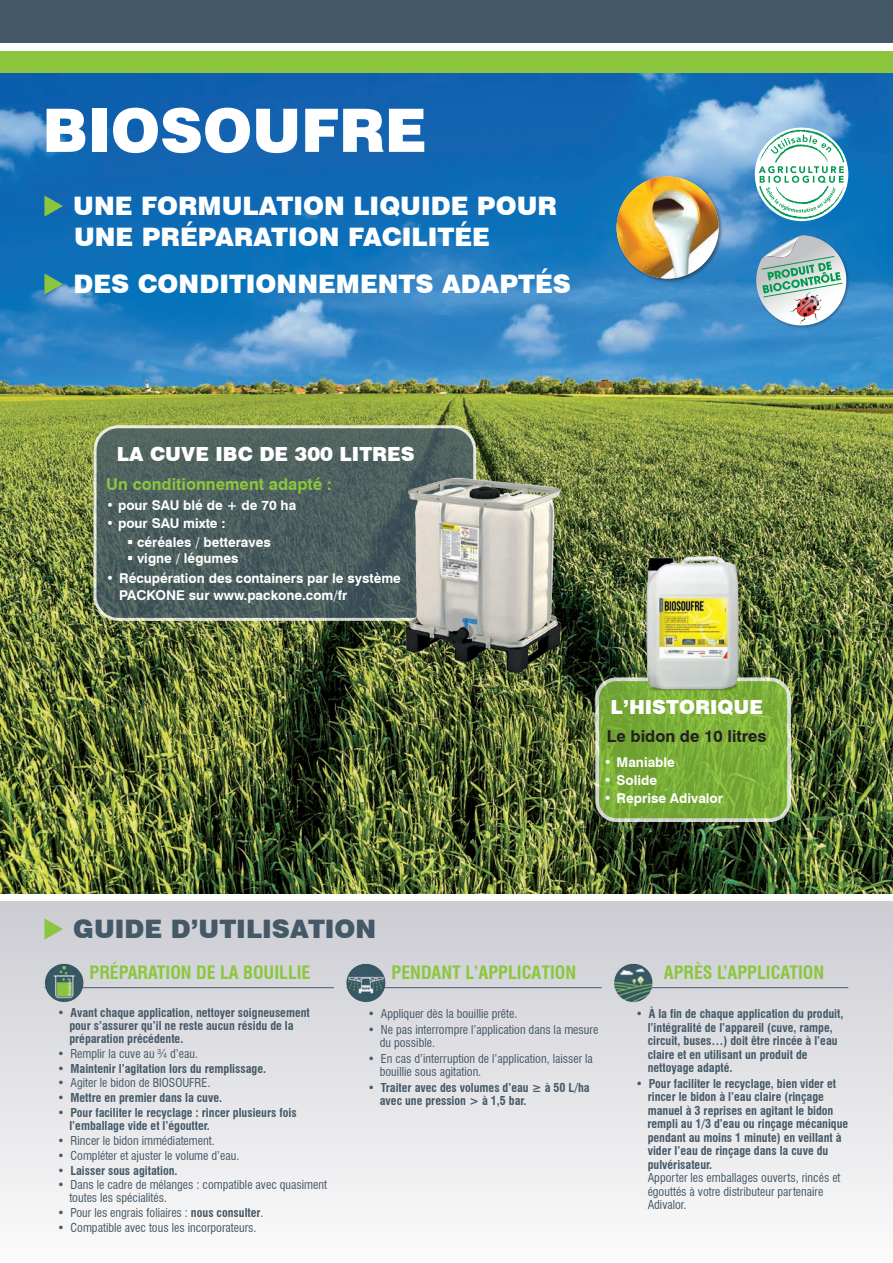
<style>
.page{position:relative;width:893px;height:1263px;background:#fff}
.page>*{position:absolute;margin:0;border:0;box-sizing:border-box;transform-origin:0 0}
.t1{font:900 60px "Swiss 721 BT";color:#fff}
.t2{font:900 25.5px "Swiss 721 BT";color:#fff}
.t3{font:900 25.5px "Swiss 721 BT";color:#445867}
.t4{font:900 19.5px "Swiss 721 BT";color:#fff}
.t5{font:700 condensed 18px "Swiss 721 BT";color:#8bc63e}
.t6{font:700 16.5px "Swiss 721 BT";color:#8bc63e}
.t7{font:700 16.5px "Swiss 721 BT";color:#231f20}
.t8{font:700 13.5px "Swiss 721 BT";color:#fff}
.t9{font:700 condensed 12px "Swiss 721 BT";color:#445867}
.t10{font:condensed 12px "Swiss 721 BT";color:#445867}
.s1{color:#8bc63e}
.s2{font-weight:400}
.s3{font-weight:700}
</style>
<div class="page">
<img style="left:0;top:72px;width:893px;height:821px">
<div style="left:0;top:901px;width:893px;height:362px;background:linear-gradient(to bottom,#cbccd2,#fbfbfc)"></div>
<hr style="left:45px;top:987px;width:289px;height:1px;background:#445867">
<hr style="left:347px;top:987px;width:255px;height:1px;background:#445867">
<hr style="left:614px;top:987px;width:234px;height:1px;background:#445867">
<div style="left:0;top:0;width:893px;height:43px;background:#445867"></div>
<div style="left:0;top:51px;width:893px;height:21px;background:#8bc63e"></div>
<div style="left:615px;top:175px;width:108px;height:108px;background:#231f20;opacity:.5"></div>
<img style="left:617px;top:176px;width:102px;height:103px;border-radius:51px">
<img style="left:755px;top:234px;width:95px;height:96px">
<svg style="left:754px;top:235px;width:94px;height:92px"></svg>
<svg style="left:597px;top:679px;width:192px;height:141px;background:#7aad39"></svg>
<div style="left:595px;top:677px;width:196px;height:145px;border:4px solid #fff;border-radius:19px"></div>
<img style="left:644px;top:553px;width:97px;height:138px">
<img style="left:43px;top:961px;width:42px;height:42px">
<img style="left:344px;top:961px;width:43px;height:42px">
<img style="left:612px;top:961px;width:43px;height:42px">
<div style="left:755px;top:128px;width:93px;height:93px;background:#fff;border-radius:50%"></div>
<svg style="left:759px;top:130px;width:85px;height:89px"></svg>
<svg style="left:95px;top:427px;width:380px;height:192px;background:#4c5f5e"></svg>
<div style="left:94px;top:425px;width:382px;height:196px;border:3px solid #fff;border-radius:23px"></div>
<img style="left:387px;top:468px;width:198px;height:213px">
<p class="t1" style="left:43px;top:94px;width:386px">BIOSOUFRE</p>
<p class="t2" style="left:43px;top:191px;width:516px"><span class="s1">◆</span> UNE FORMULATION LIQUIDE POUR</p>
<p class="t2" style="left:74px;top:221px;width:417px">UNE PRÉPARATION FACILITÉE</p>
<p class="t2" style="left:43px;top:269px;width:530px"><span class="s1">◆</span> DES CONDITIONNEMENTS ADAPTÉS</p>
<p class="t4" style="left:117px;top:442px;width:299px">LA CUVE IBC DE 300 LITRES</p>
<p class="t6" style="left:106px;top:474px;width:227px">Un conditionnement adapté :</p>
<p class="t8" style="left:106px;top:497px;width:192px">• pour SAU blé de + de 70 ha</p>
<p class="t8" style="left:106px;top:515px;width:121px">• pour SAU mixte :</p>
<p class="t8" style="left:127px;top:534px;width:145px">▪ céréales / betteraves</p>
<p class="t8" style="left:127px;top:550px;width:113px">▪ vigne / légumes</p>
<p class="t8" style="left:106px;top:570px;width:296px">• Récupération des containers par le système</p>
<p class="t8" style="left:119px;top:587px;width:230px">PACKONE sur www.packone.com/fr</p>
<p class="t4" style="left:610px;top:695px;width:154px">L’HISTORIQUE</p>
<p class="t7" style="left:607px;top:726px;width:161px">Le bidon de 10 litres</p>
<p class="t8" style="left:604px;top:753px;width:73px">• Maniable</p>
<p class="t8" style="left:604px;top:772px;width:55px">• Solide</p>
<p class="t8" style="left:604px;top:790px;width:121px">• Reprise Adivalor</p>
<p class="t3" style="left:43px;top:914px;width:335px"><span class="s1">◆</span> GUIDE D’UTILISATION</p>
<p class="t5" style="left:90px;top:962px;width:222px">PRÉPARATION DE LA BOUILLIE</p>
<p class="t9" style="left:57px;top:1006px;width:254px">• Avant chaque application, nettoyer soigneusement</p>
<p class="t9" style="left:69px;top:1018px;width:226px">pour s’assurer qu’il ne reste aucun résidu de la</p>
<p class="t9" style="left:69px;top:1031px;width:115px">préparation précédente.</p>
<p class="t10" style="left:57px;top:1046px;width:142px">• Remplir la cuve au ¾ d’eau.</p>
<p class="t9" style="left:57px;top:1061px;width:210px">• Maintenir l’agitation lors du remplissage.</p>
<p class="t10" style="left:57px;top:1076px;width:154px">• Agiter le bidon de BIOSOUFRE.</p>
<p class="t9" style="left:57px;top:1091px;width:166px">• Mettre en premier dans la cuve.</p>
<p class="t9" style="left:57px;top:1105px;width:241px">• Pour faciliter le recyclage : rincer plusieurs fois</p>
<p class="t9" style="left:69px;top:1118px;width:142px">l’emballage vide et l’égoutter.</p>
<p class="t10" style="left:57px;top:1133px;width:159px">• Rincer le bidon immédiatement.</p>
<p class="t10" style="left:57px;top:1148px;width:184px">• Compléter et ajuster le volume d’eau.</p>
<p class="t9" style="left:57px;top:1163px;width:122px"><span class="s2">•</span> Laisser sous agitation.</p>
<p class="t10" style="left:57px;top:1178px;width:271px">• Dans le cadre de mélanges : compatible avec quasiment</p>
<p class="t10" style="left:69px;top:1190px;width:99px">toutes les spécialités.</p>
<p class="t10" style="left:57px;top:1205px;width:208px">• Pour les engrais foliaires : <span class="s3">nous consulter</span>.</p>
<p class="t10" style="left:57px;top:1220px;width:201px">• Compatible avec tous les incorporateurs.</p>
<p class="t5" style="left:392px;top:962px;width:186px">PENDANT L’APPLICATION</p>
<p class="t10" style="left:368px;top:1006px;width:151px">• Appliquer dès la bouillie prête.</p>
<p class="t10" style="left:368px;top:1022px;width:232px">• Ne pas interrompre l’application dans la mesure</p>
<p class="t10" style="left:380px;top:1035px;width:57px">du possible.</p>
<p class="t10" style="left:368px;top:1051px;width:227px">• En cas d’interruption de l’application, laisser la</p>
<p class="t10" style="left:380px;top:1065px;width:103px">bouillie sous agitation.</p>
<p class="t9" style="left:368px;top:1080px;width:223px">• Traiter avec des volumes d’eau ≥ à 50 L/ha</p>
<p class="t9" style="left:380px;top:1094px;width:148px">avec une pression &gt; à 1,5 bar.</p>
<p class="t5" style="left:664px;top:962px;width:162px">APRÈS L’APPLICATION</p>
<p class="t9" style="left:636px;top:1006px;width:209px">• À la fin de chaque application du produit,</p>
<p class="t9" style="left:648px;top:1020px;width:187px">l’intégralité de l’appareil (cuve, rampe,</p>
<p class="t9" style="left:648px;top:1033px;width:191px">circuit, buses…) doit être rincée à l’eau</p>
<p class="t9" style="left:648px;top:1047px;width:161px">claire et en utilisant un produit de</p>
<p class="t9" style="left:648px;top:1060px;width:86px">nettoyage adapté.</p>
<p class="t9" style="left:636px;top:1076px;width:202px">• Pour faciliter le recyclage, bien vider et</p>
<p class="t9" style="left:648px;top:1089px;width:178px">rincer le bidon à l’eau claire (rinçage</p>
<p class="t9" style="left:648px;top:1103px;width:187px">manuel à 3 reprises en agitant le bidon</p>
<p class="t9" style="left:647px;top:1116px;width:202px">rempli au 1/3 d’eau ou rinçage mécanique</p>
<p class="t9" style="left:648px;top:1130px;width:195px">pendant au moins 1 minute) en veillant à</p>
<p class="t9" style="left:648px;top:1143px;width:182px">vider l’eau de rinçage dans la cuve du</p>
<p class="t9" style="left:648px;top:1157px;width:66px">pulvérisateur.</p>
<p class="t10" style="left:648px;top:1170px;width:194px">Apporter les emballages ouverts, rincés et</p>
<p class="t10" style="left:648px;top:1184px;width:177px">égouttés à votre distributeur partenaire</p>
<p class="t10" style="left:648px;top:1197px;width:40px">Adivalor.</p>
</div>
